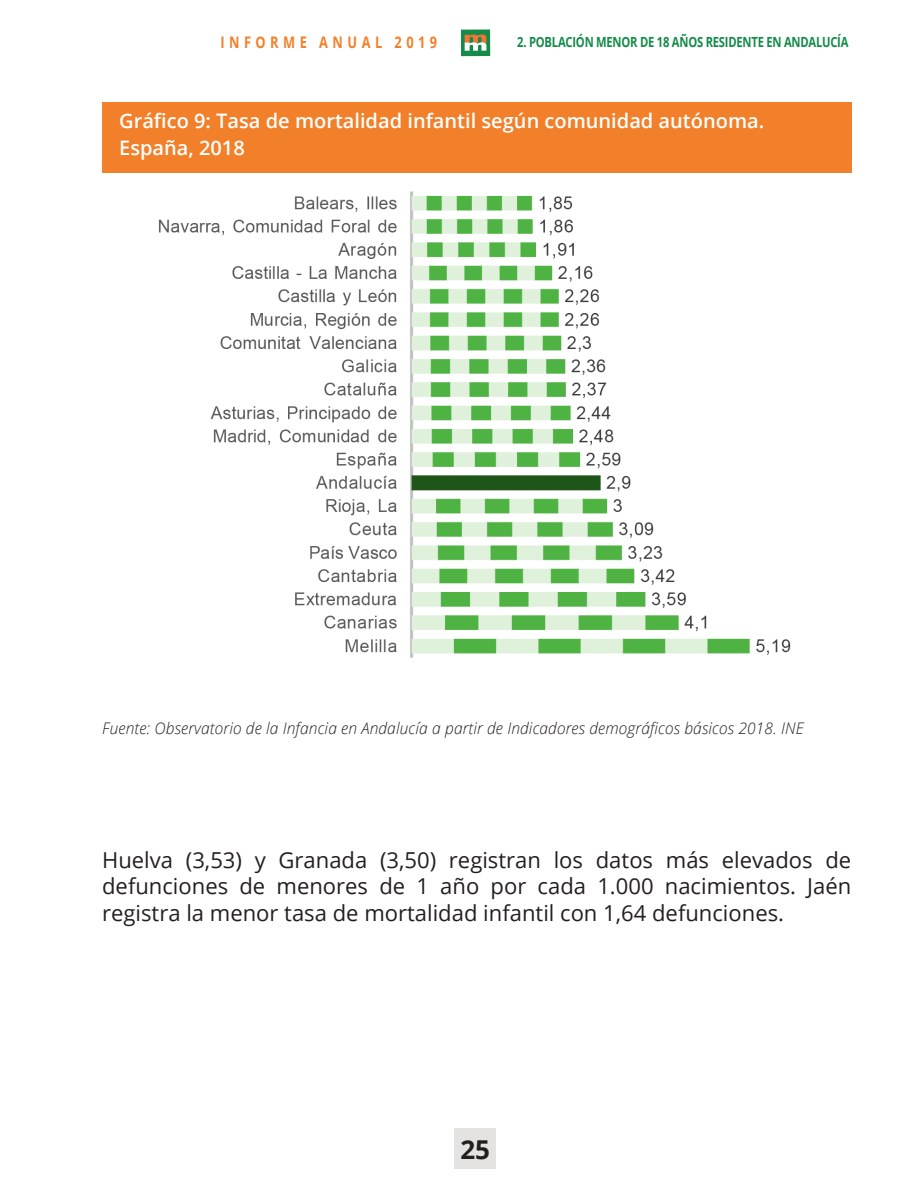
<style>
.page{position:relative;width:908px;height:1191px;background:#fff}
.page>*{position:absolute;margin:0;border:0;box-sizing:border-box;transform-origin:0 0}
.t1{font:700 26px "Open Sans";color:#231f20}
.t2{font:22px/26.4px "Open Sans";color:#231f20;text-align:justify}
.TITULO_GRÁFICO{font:600 20px/26.4px "Open Sans";color:#fff}
.Pie_Tabla{font:italic 300 16px "Open Sans";letter-spacing:.01em;color:#231f20}
.t3{font:700 16px "Open Sans";letter-spacing:.35em;color:#f2802a;scale:.8 1}
.t4{font:700 14px "Open Sans";letter-spacing:-.02em;color:#148b49;scale:.8 1}
</style>
<div class="page">
<div style="left:460px;top:29px;width:30px;height:27px;background:#148b49"></div>
<svg style="left:464px;top:35px;width:22px;height:16px"></svg>
<div style="left:454px;top:1128px;width:41px;height:41px;background:#e5e3e2"></div>
<div style="left:102px;top:102px;width:748px;height:71px;background:#f2802a"></div>
<img style="left:159px;top:191px;width:632px;height:467px">
<p class="t3" style="left:220px;top:31px;width:272px">INFORME ANUAL 2019</p>
<p class="t4" style="left:517px;top:32px;width:415px">2. POBLACIÓN MENOR DE 18 AÑOS RESIDENTE EN ANDALUCÍA</p>
<p class="TITULO_GRÁFICO" style="left:119px;top:108px;width:646px">Gráfico 9: Tasa de mortalidad infantil según comunidad autónoma.<br>España, 2018</p>
<p class="Pie_Tabla" style="left:102px;top:717px;width:703px">Fuente: Observatorio de la Infancia en Andalucía a partir de Indicadores demográficos básicos 2018. INE</p>
<p class="t2" style="left:102px;top:846px;width:750px">Huelva (3,53) y Granada (3,50) registran los datos más elevados de defunciones de menores de 1 año por cada 1.000 nacimientos. Jaén registra la menor tasa de mortalidad infantil con 1,64 defunciones.</p>
<p class="t1" style="left:460px;top:1131px;width:31px">25</p>
</div>
